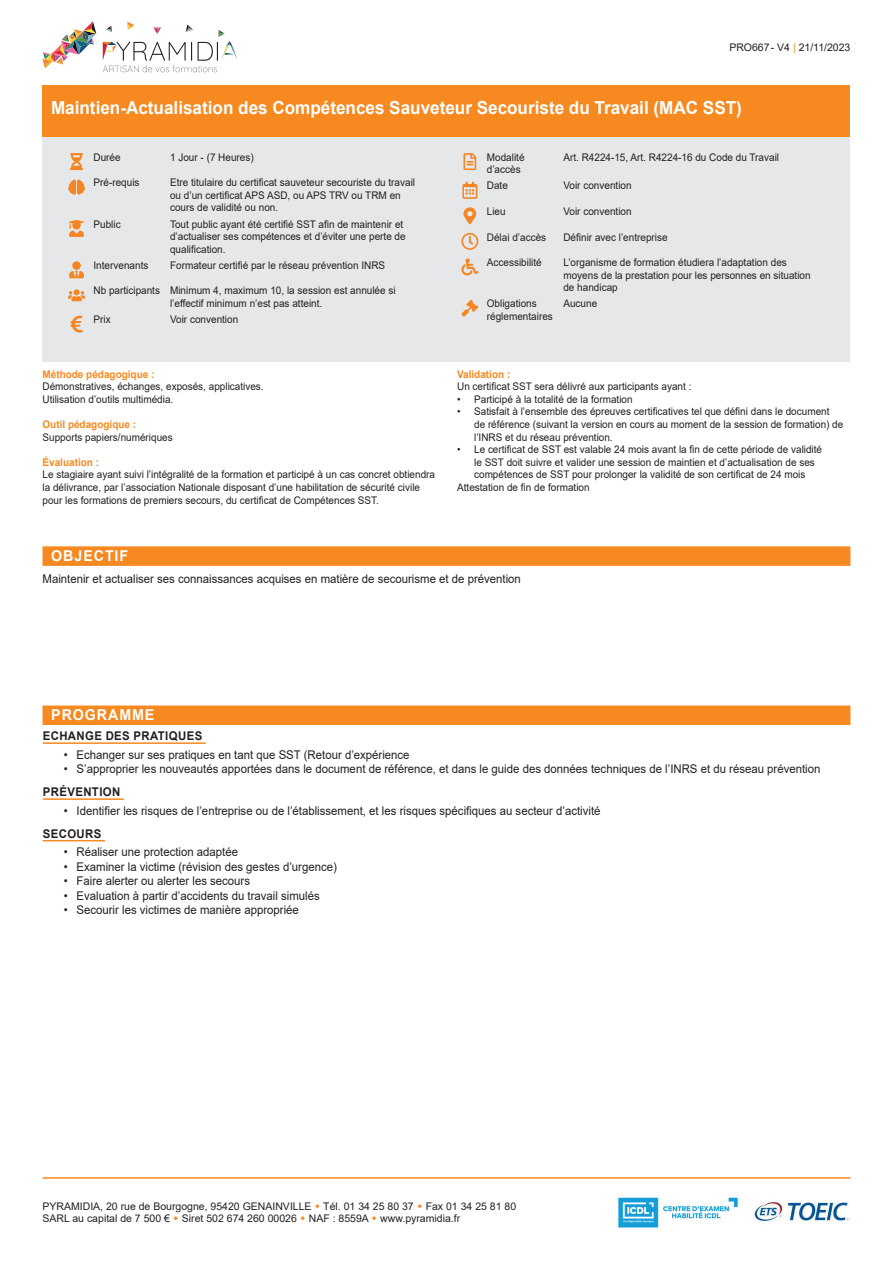
<style>
.page{position:relative;width:893px;height:1263px;background:#fff}
.page>*{position:absolute;margin:0;border:0;box-sizing:border-box;transform-origin:0 0}
.t1{font:700 18px "Arial";color:#fff;scale:.95 1}
.t2{font:700 15px "Arial";letter-spacing:.065em;color:#fff;scale:.95 1}
.t3{font:12px "Arial";color:#231f20;scale:.95 1}
.t4{font:700 12px "Arial";letter-spacing:.035em;color:#231f20;scale:.95 1}
.t5{font:10.5px/12.6px "Arial";color:#231f20;scale:.95 1}
.t6{font:10.5px/12.6px "Arial";color:#231f20}
.t7{font:700 10.5px "Arial";color:#f6891f;scale:.95 1}
.s1{color:#f6891f}
</style>
<div class="page">
<div style="left:43px;top:546px;width:807px;height:20px;background:#f6891f"></div>
<div style="left:43px;top:705px;width:807px;height:20px;background:#f6891f"></div>
<hr style="left:43px;top:1177px;width:807px;height:2px;background:#f6891f">
<div style="left:43px;top:136px;width:807px;height:225px;background:#e6e7e9"></div>
<img style="left:618px;top:1197px;width:120px;height:31px">
<img style="left:754px;top:1202px;width:95px;height:20px">
<svg style="left:43px;top:21px;width:53px;height:48px"></svg>
<svg style="left:103px;top:22px;width:135px;height:50px"></svg>
<div style="left:43px;top:85px;width:807px;height:51px;background:#f6891f"></div>
<hr style="left:43px;top:742px;width:163px;height:2px;background:#f6891f">
<hr style="left:43px;top:798px;width:81px;height:2px;background:#f6891f">
<hr style="left:43px;top:840px;width:62px;height:1px;background:#f6891f">
<svg style="left:70px;top:153px;width:13px;height:17px"></svg>
<svg style="left:68px;top:180px;width:17px;height:15px"></svg>
<svg style="left:69px;top:220px;width:15px;height:17px"></svg>
<svg style="left:69px;top:261px;width:15px;height:17px"></svg>
<svg style="left:68px;top:289px;width:17px;height:12px"></svg>
<svg style="left:70px;top:316px;width:13px;height:17px"></svg>
<svg style="left:463px;top:153px;width:13px;height:17px"></svg>
<svg style="left:462px;top:182px;width:15px;height:17px"></svg>
<svg style="left:463px;top:207px;width:13px;height:17px"></svg>
<svg style="left:461px;top:233px;width:17px;height:17px"></svg>
<svg style="left:461px;top:258px;width:17px;height:17px"></svg>
<svg style="left:461px;top:300px;width:17px;height:17px"></svg>
<p class="t6" style="left:729px;top:41px;width:123px">PRO667- V4 <span class="s1">|</span> 21/11/2023</p>
<h1 class="t1" style="left:51px;top:95px;width:729px">Maintien-Actualisation des Compétences Sauveteur Secouriste du Travail (MAC SST)</h1>
<p class="t5" style="left:94px;top:151px;width:30px">Durée</p>
<p class="t5" style="left:170px;top:151px;width:90px">1 Jour - (7 Heures)</p>
<p class="t5" style="left:94px;top:176px;width:50px">Pré-requis</p>
<p class="t5" style="left:170px;top:176px;width:259px">Etre titulaire du certificat sauveteur secouriste du travail ou d’un certificat APS ASD, ou APS TRV ou TRM en cours de validité ou non.</p>
<p class="t5" style="left:94px;top:218px;width:30px">Public</p>
<p class="t5" style="left:170px;top:218px;width:250px">Tout public ayant été certifié SST afin de maintenir et d’actualiser ses compétences et d’éviter une perte de qualification.</p>
<p class="t5" style="left:94px;top:259px;width:59px">Intervenants</p>
<p class="t5" style="left:170px;top:259px;width:228px">Formateur certifié par le réseau prévention INRS</p>
<p class="t5" style="left:94px;top:284px;width:320px;text-align:center">Nb participants Minimum 4, maximum 10, la session est annulée si l’effectif minimum n’est pas atteint.</p>
<p class="t5" style="left:94px;top:313px;width:20px">Prix</p>
<p class="t5" style="left:170px;top:313px;width:73px">Voir convention</p>
<p class="t7" style="left:43px;top:366px;width:119px">Méthode pédagogique :</p>
<p class="t5" style="left:43px;top:380px;width:234px">Démonstratives, échanges, exposés, applicatives.<br>Utilisation d’outils multimédia.</p>
<p class="t7" style="left:43px;top:417px;width:100px">Outil pédagogique :</p>
<p class="t5" style="left:43px;top:431px;width:139px">Supports papiers/numériques</p>
<p class="t7" style="left:43px;top:455px;width:61px">Évaluation :</p>
<p class="t5" style="left:43px;top:468px;width:415px">Le stagiaire ayant suivi l’intégralité de la formation et participé à un cas concret obtiendra la délivrance, par l’association Nationale disposant d’une habilitation de sécurité civile pour les formations de premiers secours, du certificat de Compétences SST.</p>
<h2 class="t2" style="left:51px;top:545px;width:83px">OBJECTIF</h2>
<p class="t5" style="left:487px;top:151px;width:41px">Modalité d’accès</p>
<p class="t5" style="left:563px;top:151px;width:229px">Art. R4224-15, Art. R4224-16 du Code du Travail</p>
<p class="t5" style="left:487px;top:179px;width:24px">Date</p>
<p class="t5" style="left:563px;top:179px;width:73px">Voir convention</p>
<p class="t5" style="left:487px;top:205px;width:21px">Lieu</p>
<p class="t5" style="left:563px;top:205px;width:73px">Voir convention</p>
<p class="t5" style="left:487px;top:230px;width:64px">Délai d’accès</p>
<p class="t5" style="left:563px;top:230px;width:111px">Définir avec l’entreprise</p>
<p class="t5" style="left:487px;top:256px;width:59px">Accessibilité</p>
<p class="t5" style="left:563px;top:256px;width:262px">L’organisme de formation étudiera l’adaptation des moyens de la prestation pour les personnes en situation de handicap</p>
<p class="t5" style="left:487px;top:297px;width:71px">Obligations réglementaires</p>
<p class="t5" style="left:563px;top:297px;width:37px">Aucune</p>
<p class="t7" style="left:457px;top:366px;width:58px">Validation :</p>
<p class="t5" style="left:457px;top:380px;width:248px">Un certificat SST sera délivré aux participants ayant :</p>
<p class="t5" style="left:457px;top:393px;width:186px">• Participé à la totalité de la formation</p>
<p class="t5" style="left:474px;top:405px;width:390px;text-indent:-17px">• Satisfait à l’ensemble des épreuves certificatives tel que défini dans le document<br>de référence (suivant la version en cours au moment de la session de formation) de l’INRS et du réseau prévention.</p>
<p class="t5" style="left:457px;top:443px;width:386px">• Le certificat de SST est valable 24 mois avant la fin de cette période de validité</p>
<p class="t5" style="left:474px;top:456px;width:360px">le SST doit suivre et valider une session de maintien et d’actualisation de ses</p>
<p class="t5" style="left:474px;top:468px;width:350px">compétences de SST pour prolonger la validité de son certificat de 24 mois</p>
<p class="t5" style="left:457px;top:481px;width:141px">Attestation de fin de formation</p>
<p class="t3" style="left:43px;top:570px;width:505px">Maintenir et actualiser ses connaissances acquises en matière de secourisme et de prévention</p>
<h2 class="t2" style="left:51px;top:704px;width:110px">PROGRAMME</h2>
<p class="t4" style="left:43px;top:727px;width:170px">ECHANGE DES PRATIQUES</p>
<p class="t3" style="left:64px;top:746px;width:366px">• Echanger sur ses pratiques en tant que SST (Retour d’expérience</p>
<p class="t3" style="left:64px;top:761px;width:798px">• S’approprier les nouveautés apportées dans le document de référence, et dans le guide des données techniques de l’INRS et du réseau prévention</p>
<p class="t4" style="left:43px;top:783px;width:83px">PRÉVENTION</p>
<p class="t3" style="left:64px;top:802px;width:566px">• Identifier les risques de l’entreprise ou de l’établissement, et les risques spécifiques au secteur d’activité</p>
<p class="t4" style="left:43px;top:825px;width:63px">SECOURS</p>
<p class="t3" style="left:64px;top:844px;width:185px">• Réaliser une protection adaptée</p>
<p class="t3" style="left:64px;top:858px;width:289px">• Examiner la victime (révision des gestes d’urgence)</p>
<p class="t3" style="left:64px;top:873px;width:198px">• Faire alerter ou alerter les secours</p>
<p class="t3" style="left:64px;top:887px;width:271px">• Evaluation à partir d’accidents du travail simulés</p>
<p class="t3" style="left:64px;top:901px;width:249px">• Secourir les victimes de manière appropriée</p>
<p class="t6" style="left:43px;top:1200px;width:475px">PYRAMIDIA, 20 rue de Bourgogne, 95420 GENAINVILLE Tél. 01 34 25 80 37 Fax 01 34 25 81 80<br>SARL au capital de 7 500 € Siret 502 674 260 00026 NAF : 8559A www.pyramidia.fr</p>
</div>
